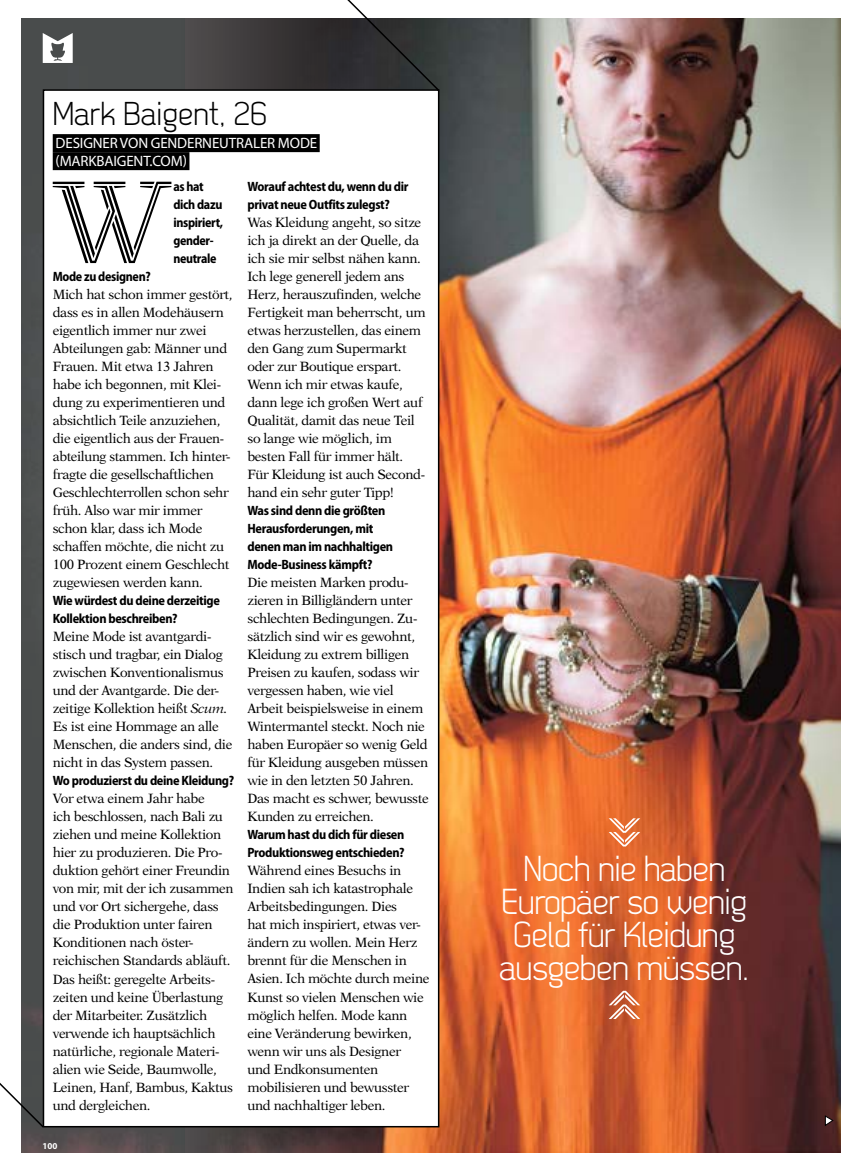
<style>
.page{position:relative;width:859px;height:1170px;background:#fff}
.page>*{position:absolute;margin:0;border:0;box-sizing:border-box;transform-origin:0 0}
.t1{font:117.75px "Ryman";color:#000}
.t2{font:36px/33px "Dekar";letter-spacing:-.02em;color:#fff;text-align:center}
.t3{font:33px "Dekar";color:#000}
.t4{font:15px/18px "Myriad Pro";letter-spacing:-.01em;color:#fff}
.t5{font:13.5px/18px "New Aster LT Std";letter-spacing:-.025em;color:#000}
.t6{font:700 semi-condensed 13.5px/18px "Myriad Pro";letter-spacing:-.025em;color:#000}
.t7{font:700 semi-condensed 13.5px/18px "Myriad Pro";letter-spacing:-.025em;color:#000;scale:.96 1}
.t8{font:700 9px "Myriad Pro";color:#fff}
.s1{font-style:italic}
</style>
<div class="page">
<img style="left:572px;top:18px;width:268px;height:1134px">
<img style="left:21px;top:18px;width:551px;height:1135px">
<svg style="left:43px;top:33px;width:30px;height:30px"></svg>
<svg style="left:824px;top:1114px;width:10px;height:12px"></svg>
<svg style="left:609px;top:818px;width:31px;height:28px"></svg>
<svg style="left:609px;top:990px;width:31px;height:28px"></svg>
<div style="left:43px;top:90px;width:396px;height:1036px;background:#fff"></div>
<div style="left:53px;top:134px;width:267px;height:18px;background:#000"></div>
<div style="left:53px;top:152px;width:136px;height:18px;background:#000"></div>
<svg style="left:332px;top:0;width:109px;height:93px"></svg>
<svg style="left:0;top:1019px;width:45px;height:109px"></svg>
<h3 class="t3" style="left:53px;top:97px;width:216px">Mark Baigent, 26</h3>
<p class="t4" style="left:56px;top:133px;width:263px">DESIGNER VON GENDERNEUTRALER MODE (MARKBAIGENT.COM)</p>
<h1 class="t1" style="left:52px;top:156px;width:121px">W</h1>
<p class="t7" style="left:173px;top:178px;width:53px">as hat dich dazu inspiriert, gender&shy;neutrale</p>
<p class="t7" style="left:53px;top:268px;width:104px">Mode zu designen?</p>
<p class="t5" style="left:53px;top:285px;width:181px">Mich hat schon immer gestört, dass es in allen Modehäusern eigentlich immer nur zwei<br>Abteilungen gab: Männer und<br>Frauen. Mit etwa 13 Jahren habe ich begonnen, mit Klei&shy;dung zu experimentieren und absichtlich Teile anzuziehen, die eigentlich aus der Frauen&shy;abteilung stammen. Ich hinter&shy;fragte die gesellschaftlichen<br>Geschlechterrollen schon sehr früh. Also war mir immer schon klar, dass ich Mode schaffen möchte, die nicht zu<br>100 Prozent einem Geschlecht zugewiesen werden kann.</p>
<p class="t6" style="left:53px;top:592px;width:169px">Wie würdest du deine derzeitige<br>Kollektion beschreiben?</p>
<p class="t5" style="left:53px;top:627px;width:181px">Meine Mode ist avantgardi&shy;stisch und tragbar, ein Dialog zwischen Konventionalismus und der Avantgarde. Die der&shy;zeitige Kollektion heißt <span class="s1">Scum.<br></span>Es ist eine Hommage an alle<br>Menschen, die anders sind, die nicht in das System passen.</p>
<p class="t6" style="left:53px;top:772px;width:183px">Wo produzierst du deine Kleidung?</p>
<p class="t5" style="left:53px;top:789px;width:182px">Vor etwa einem Jahr habe<br>ich beschlossen, nach Bali zu ziehen und meine Kollektion hier zu produzieren. Die Pro&shy;duktion gehört einer Freundin von mir, mit der ich zusammen und vor Ort sichergehe, dass die Produktion unter fairen<br>Konditionen nach öster&shy;reichischen Standards abläuft.<br>Das heißt: geregelte Arbeits&shy;zeiten und keine Überlastung der Mitarbeiter. Zusätzlich verwende ich hauptsächlich natürliche, regionale Materi&shy;alien wie Seide, Baumwolle,<br>Leinen, Hanf, Bambus, Kaktus und dergleichen.</p>
<p class="t6" style="left:247px;top:178px;width:163px">Worauf achtest du, wenn du dir privat neue Outfits zulegst?</p>
<p class="t5" style="left:247px;top:213px;width:180px">Was Kleidung angeht, so sitze ich ja direkt an der Quelle, da ich sie mir selbst nähen kann.<br>Ich lege generell jedem ans<br>Herz, herauszufinden, welche<br>Fertigkeit man beherrscht, um etwas herzustellen, das einem den Gang zum Supermarkt oder zur Boutique erspart.<br>Wenn ich mir etwas kaufe, dann lege ich großen Wert auf<br>Qualität, damit das neue Teil so lange wie möglich, im besten Fall für immer hält.<br>Für Kleidung ist auch Second&shy;hand ein sehr guter Tipp!</p>
<p class="t6" style="left:247px;top:502px;width:147px">Was sind denn die größten<br>Herausforderungen, mit denen man im nachhaltigen<br>Mode-Business kämpft?</p>
<p class="t5" style="left:247px;top:573px;width:183px">Die meisten Marken produ&shy;zieren in Billigländern unter schlechten Bedingungen. Zu&shy;sätzlich sind wir es gewohnt,<br>Kleidung zu extrem billigen<br>Preisen zu kaufen, sodass wir vergessen haben, wie viel<br>Arbeit beispielsweise in einem<br>Wintermantel steckt. Noch nie haben Europäer so wenig Geld für Kleidung ausgeben müssen wie in den letzten 50 Jahren.<br>Das macht es schwer, bewusste<br>Kunden zu erreichen.</p>
<p class="t6" style="left:247px;top:826px;width:159px">Warum hast du dich für diesen<br>Produktionsweg entschieden?</p>
<p class="t5" style="left:247px;top:861px;width:183px">Während eines Besuchs in<br>Indien sah ich katastrophale<br>Arbeitsbedingungen. Dies<br>hat mich inspiriert, etwas ver&shy;ändern zu wollen. Mein Herz brennt für die Menschen in<br>Asien. Ich möchte durch meine<br>Kunst so vielen Menschen wie möglich helfen. Mode kann eine Veränderung bewirken, wenn wir uns als Designer<br>und Endkonsumenten mobilisieren und bewusster und nachhaltiger leben.</p>
<p class="t8" style="left:43px;top:1139px;width:16px">100</p>
<h2 class="t2" style="left:499px;top:853px;width:251px">Noch nie haben<br>Europäer so wenig<br>Geld für Kleidung ausgeben müssen.</h2>
</div>
